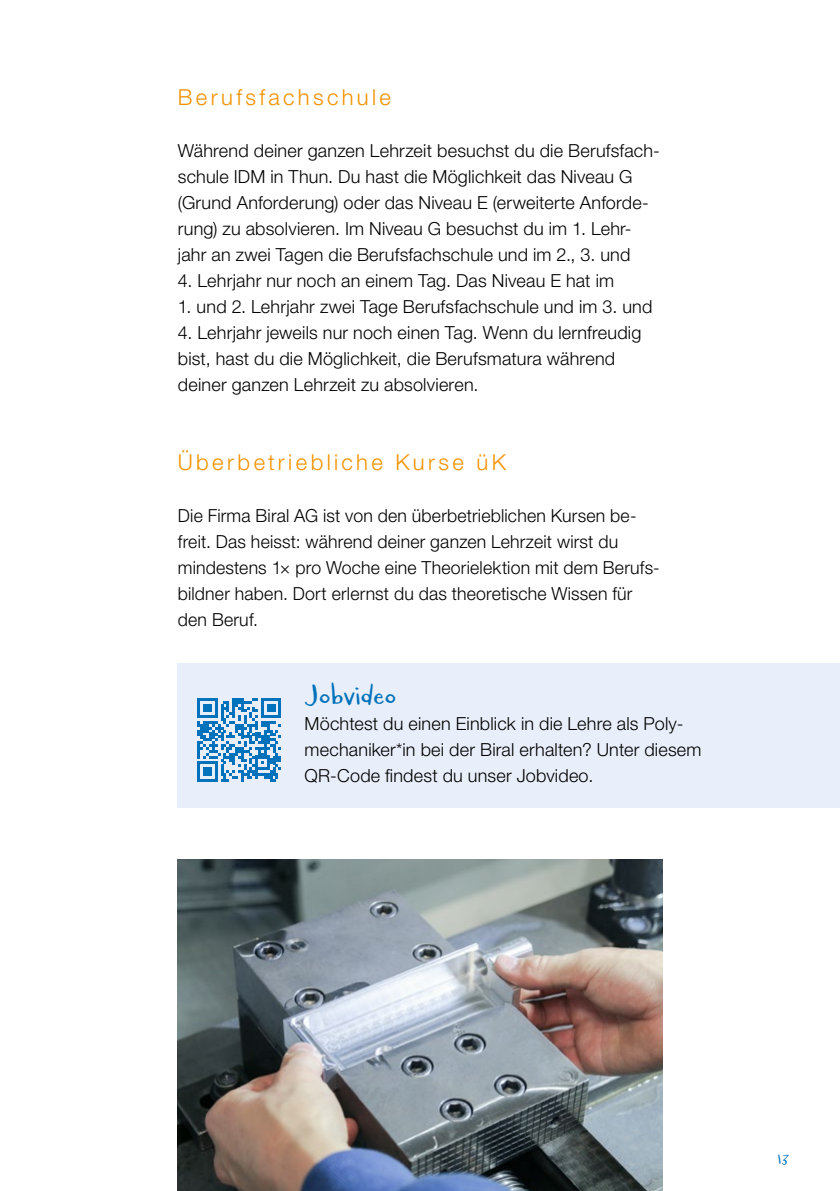
<style>
.page{position:relative;width:840px;height:1191px;background:#fff}
.page>*{position:absolute;margin:0;border:0;box-sizing:border-box;transform-origin:0 0}
.t1{font:28px "Carrotflower";letter-spacing:.02em;color:#0072bb}
.t2{font:300 22px "Helvetica Neue LT Pro";letter-spacing:.155em;color:#f39200}
.t3{font:300 18px/26px "Helvetica Neue LT Pro";letter-spacing:.01em;color:#000}
.t4{font:14px "Carrotflower";color:#0072bb}
</style>
<div class="page">
<img style="left:178px;top:859px;width:483px;height:332px">
<div style="left:178px;top:663px;width:661px;height:144px;background:#e9effa"></div>
<svg style="left:197px;top:698px;width:84px;height:83px"></svg>
<p class="t2" style="left:178px;top:84px;width:214px">Berufsfachschule</p>
<p class="t3" style="left:178px;top:138px;width:483px">Während deiner ganzen Lehrzeit besuchst du die Berufsfach&shy;schule IDM in Thun. Du hast die Möglichkeit das Niveau G (Grund Anforderung) oder das Niveau E (erweiterte Anforde&shy;rung) zu absolvieren. Im Niveau G besuchst du im 1. Lehr&shy;jahr an zwei Tagen die Berufsfachschule und im 2., 3. und</p>
<p class="t3" style="left:178px;top:268px;width:437px">4. Lehrjahr nur noch an einem Tag. Das Niveau E hat im</p>
<p class="t3" style="left:178px;top:294px;width:476px">1. und 2. Lehrjahr zwei Tage Berufsfachschule und im 3. und</p>
<p class="t3" style="left:178px;top:320px;width:465px">4. Lehrjahr jeweils nur noch einen Tag. Wenn du lernfreudig bist, hast du die Möglichkeit, die Berufsmatura während deiner ganzen Lehrzeit zu absolvieren.</p>
<p class="t2" style="left:178px;top:448px;width:329px">Überbetriebliche Kurse üK</p>
<p class="t3" style="left:178px;top:502px;width:483px">Die Firma Biral AG ist von den überbetrieblichen Kursen be&shy;freit. Das heisst: während deiner ganzen Lehrzeit wirst du mindestens 1× pro Woche eine Theorielektion mit dem Berufs&shy;bildner haben. Dort erlernst du das theoretische Wissen für den Beruf.</p>
<h1 class="t1" style="left:304px;top:678px;width:93px">Jobvideo</h1>
<p class="t3" style="left:304px;top:710px;width:398px">Möchtest du einen Einblick in die Lehre als Poly&shy;mechaniker*in bei der Biral erhalten? Unter diesem<br>QR-Code findest du unser Jobvideo.</p>
<p class="t4" style="left:777px;top:1151px;width:13px">13</p>
</div>
